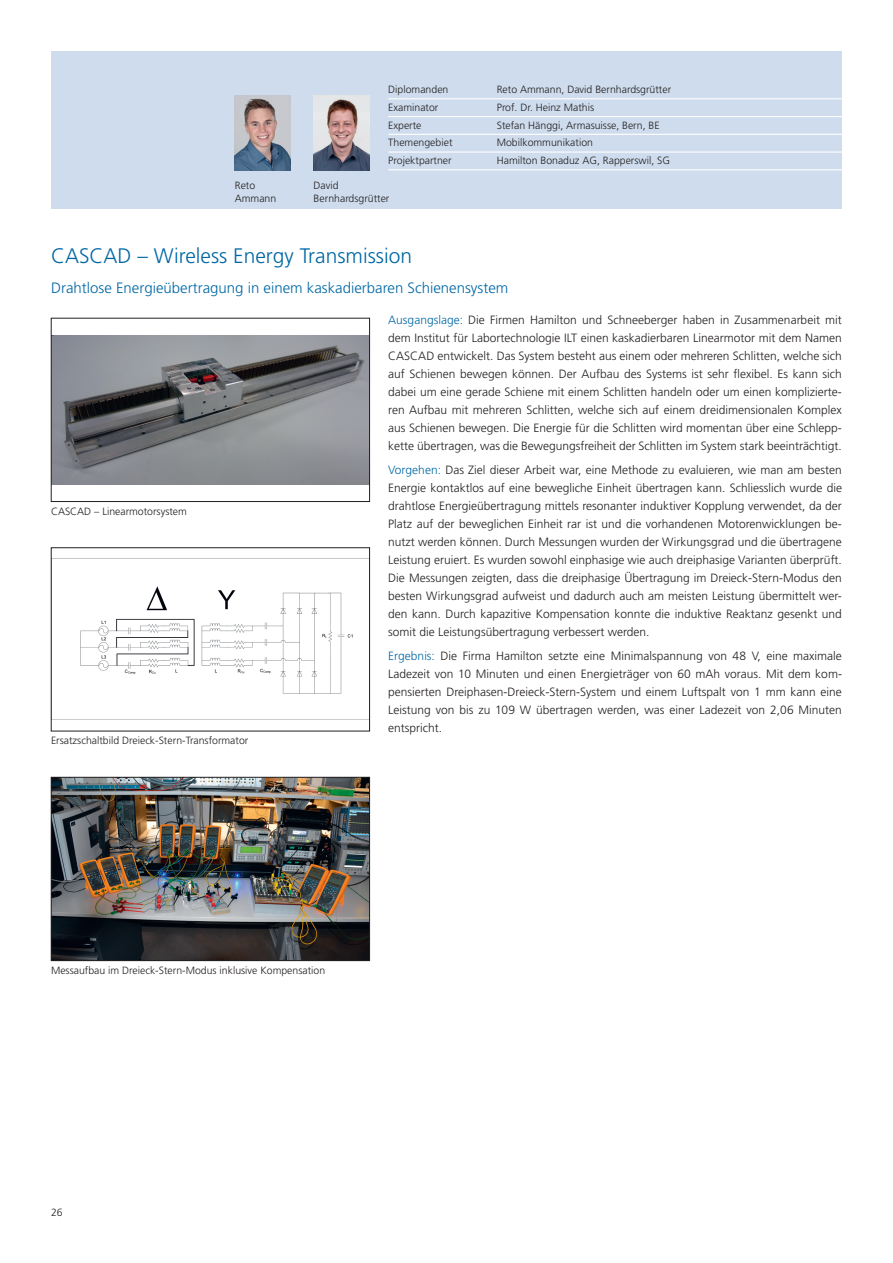
<style>
.page{position:relative;width:893px;height:1263px;background:#fff}
.page>*{position:absolute;margin:0;border:0;box-sizing:border-box;transform-origin:0 0}
.t1{font:300 21px "Frutiger LT Pro";color:#0068a5}
.t2{font:300 15px "Frutiger LT Pro";color:#0068a5}
.t3{font:300 12px/18px "Frutiger LT Pro";color:#231f20;text-align:justify}
.t4{font:300 10.5px/13.5px "Frutiger LT Pro";color:#231f20}
.s1{color:#0068a5}
</style>
<div class="page">
<div style="left:51px;top:51px;width:791px;height:157px;background:#cedced"></div>
<img style="left:53px;top:335px;width:315px;height:150px">
<div style="left:51px;top:318px;width:319px;height:184px;border:1px solid #231f20"></div>
<img style="left:53px;top:586px;width:315px;height:134px">
<div style="left:51px;top:547px;width:319px;height:184px;border:1px solid #231f20"></div>
<img style="left:53px;top:779px;width:315px;height:180px">
<div style="left:51px;top:777px;width:319px;height:184px;border:1px solid #231f20"></div>
<hr style="left:388px;top:98px;width:454px;height:1px;background:#fff">
<hr style="left:388px;top:116px;width:454px;height:1px;background:#fff">
<hr style="left:388px;top:134px;width:454px;height:1px;background:#fff">
<hr style="left:388px;top:151px;width:454px;height:2px;background:#fff">
<hr style="left:388px;top:169px;width:454px;height:1px;background:#fff">
<img style="left:235px;top:95px;width:56px;height:75px">
<img style="left:314px;top:95px;width:56px;height:75px">
<p class="t4" style="left:388px;top:83px;width:62px">Diplomanden</p>
<p class="t4" style="left:497px;top:83px;width:176px">Reto Ammann, David Bernhardsgrütter</p>
<p class="t4" style="left:388px;top:101px;width:52px">Examinator</p>
<p class="t4" style="left:497px;top:101px;width:99px">Prof. Dr. Heinz Mathis</p>
<p class="t4" style="left:388px;top:118px;width:35px">Experte</p>
<p class="t4" style="left:497px;top:118px;width:164px">Stefan Hänggi, Armasuisse, Bern, BE</p>
<p class="t4" style="left:388px;top:136px;width:66px">Themengebiet</p>
<p class="t4" style="left:497px;top:136px;width:98px">Mobilkommunikation</p>
<p class="t4" style="left:388px;top:154px;width:65px">Projektpartner</p>
<p class="t4" style="left:497px;top:154px;width:175px">Hamilton Bonaduz AG, Rapperswil, SG</p>
<p class="t4" style="left:235px;top:178px;width:43px">Reto<br>Ammann</p>
<p class="t4" style="left:314px;top:178px;width:77px">David<br>Bernhardsgrütter</p>
<h1 class="t1" style="left:51px;top:243px;width:363px">CASCAD – Wireless Energy Transmission</h1>
<p class="t2" style="left:51px;top:279px;width:459px">Drahtlose Energieübertragung in einem kaskadierbaren Schienensystem</p>
<p class="t4" style="left:51px;top:504px;width:137px">CASCAD – Linearmotorsystem</p>
<p class="t4" style="left:51px;top:734px;width:199px">Ersatzschaltbild Dreieck-Stern-Transformator</p>
<p class="t3" style="left:388px;top:311px;width:455px"><span class="s1">Ausgangslage:</span> Die Firmen Hamilton und Schneeberger haben in Zusammenarbeit mit dem Institut für Labortechnologie ILT einen kaskadierbaren Linearmotor mit dem Namen CASCAD entwickelt. Das System besteht aus einem oder mehreren Schlitten, welche sich auf Schienen bewegen können. Der Aufbau des Systems ist sehr flexibel. Es kann sich dabei um eine gerade Schiene mit einem Schlitten handeln oder um einen komplizierte&shy;ren Aufbau mit mehreren Schlitten, welche sich auf einem dreidimensionalen Komplex aus Schienen bewegen. Die Energie für die Schlitten wird momentan über eine Schlepp&shy;kette übertragen, was die Bewegungsfreiheit der Schlitten im System stark beeinträchtigt.</p>
<p class="t3" style="left:388px;top:461px;width:455px"><span class="s1">Vorgehen:</span> Das Ziel dieser Arbeit war, eine Methode zu evaluieren, wie man am besten Energie kontaktlos auf eine bewegliche Einheit übertragen kann. Schliesslich wurde die drahtlose Energieübertragung mittels resonanter induktiver Kopplung verwendet, da der Platz auf der beweglichen Einheit rar ist und die vorhandenen Motorenwicklungen be&shy;nutzt werden können. Durch Messungen wurden der Wirkungsgrad und die übertragene Leistung eruiert. Es wurden sowohl einphasige wie auch dreiphasige Varianten überprüft.<br>Die Messungen zeigten, dass die dreiphasige Übertragung im Dreieck-Stern-Modus den besten Wirkungsgrad aufweist und dadurch auch am meisten Leistung übermittelt wer&shy;den kann. Durch kapazitive Kompensation konnte die induktive Reaktanz gesenkt und somit die Leistungsübertragung verbessert werden.</p>
<p class="t3" style="left:388px;top:647px;width:455px"><span class="s1">Ergebnis:</span> Die Firma Hamilton setzte eine Minimalspannung von 48 V, eine maximale Ladezeit von 10 Minuten und einen Energieträger von 60 mAh voraus. Mit dem kom&shy;pensierten Dreiphasen-Dreieck-Stern-System und einem Luftspalt von 1 mm kann eine Leistung von bis zu 109 W übertragen werden, was einer Ladezeit von 2,06 Minuten entspricht.</p>
<p class="t4" style="left:51px;top:963px;width:276px">Messaufbau im Dreieck-Stern-Modus inklusive Kompensation</p>
<p class="t4" style="left:51px;top:1206px;width:13px">26</p>
</div>
